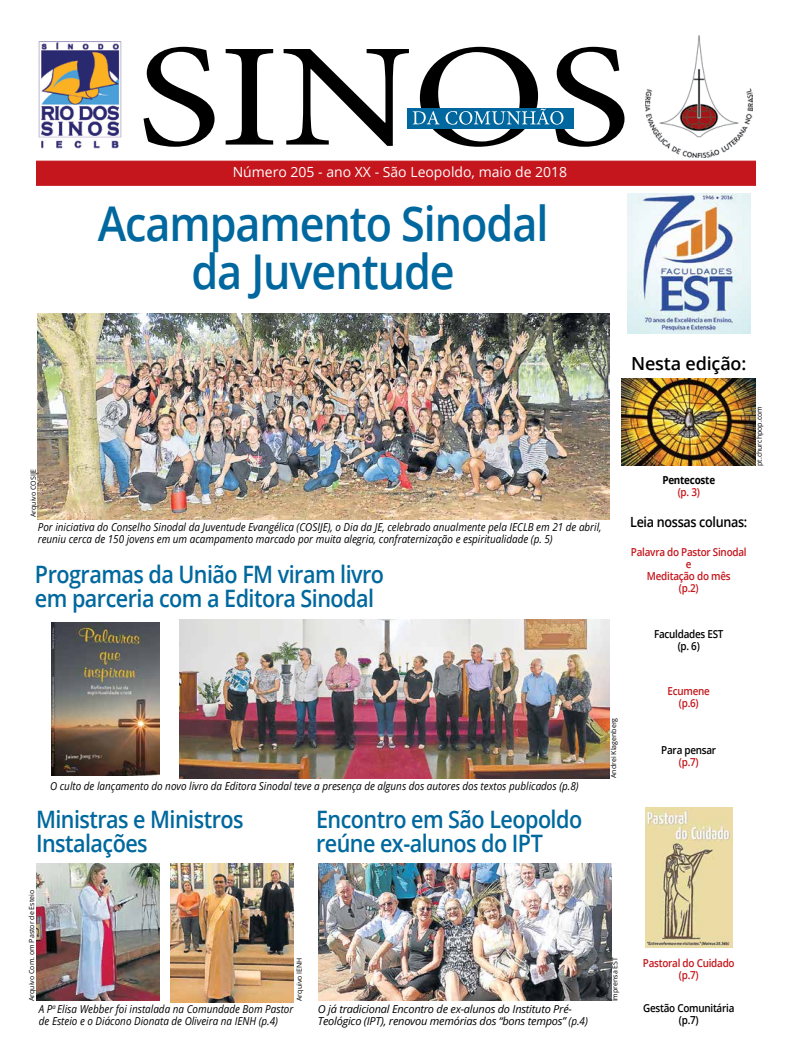
<style>
.page{position:relative;width:792px;height:1063px;background:#fff}
.page>*{position:absolute;margin:0;border:0;box-sizing:border-box;transform-origin:0 0}
.t1{font:600 48px/48px "Open Sans";letter-spacing:-.025em;color:#00689e;text-align:center;scale:.9 1}
.t2{font:600 24px/24px "Open Sans";letter-spacing:-.025em;color:#00689e;scale:.9 1}
.t3{font:600 18px "Open Sans";letter-spacing:-.01em;color:#000}
.t4{font:14px "Open Sans";color:#fff}
.t5{font:600 14px "Open Sans";letter-spacing:-.025em;color:#000;scale:.9 1}
.t6{font:italic 11px/12px "Open Sans";color:#000;scale:.9 1}
.t7{font:italic 11px/12px "Open Sans";letter-spacing:-.02em;color:#000}
.t8{font:600 11px/12px "Open Sans";letter-spacing:-.025em;color:#c4161c;text-align:center;scale:.9 1}
.t9{font:600 11px/12px "Open Sans";letter-spacing:-.025em;color:#000;text-align:center;scale:.9 1}
.t10{font:700 11px "Open Sans";letter-spacing:-.025em;color:#000;scale:.9 1}
.t11{font:7px "Open Sans";color:#000}
</style>
<div class="page">
<div style="left:36px;top:161px;width:720px;height:25px;background:#c4161c;border:1px solid #c4161c"></div>
<svg style="left:144px;top:47px;width:481px;height:100px"></svg>
<div style="left:407px;top:108px;width:167px;height:21px;background:#00689e"></div>
<svg style="left:413px;top:108px;width:150px;height:17px"></svg>
<img style="left:38px;top:41px;width:84px;height:108px">
<img style="left:627px;top:194px;width:123px;height:140px">
<img style="left:646px;top:36px;width:106px;height:121px">
<img style="left:38px;top:313px;width:572px;height:206px">
<img style="left:622px;top:378px;width:134px;height:87px">
<img style="left:180px;top:619px;width:430px;height:159px">
<img style="left:36px;top:863px;width:123px;height:138px">
<img style="left:319px;top:863px;width:293px;height:138px">
<img style="left:645px;top:808px;width:88px;height:139px">
<img style="left:52px;top:622px;width:107px;height:153px">
<img style="left:170px;top:863px;width:124px;height:139px">
<p class="t4" style="left:233px;top:162px;width:336px">Número 205 - ano XX - São Leopoldo, maio de 2018</p>
<h1 class="t1" style="left:98px;top:198px;width:502px">Acampamento Sinodal da Juventude</h1>
<h3 class="t3" style="left:631px;top:351px;width:117px">Nesta edição:</h3>
<p class="t11" style="left:28px;top:517px;width:50px;rotate:-90deg">Arquivo COSIJE</p>
<p class="t6" style="left:38px;top:520px;width:628px">Por iniciativa do Conselho Sinodal da Juventude Evangélica (COSIJE), o Dia da JE, celebrado anualmente pela IECLB em 21 de abril, reuniu cerca de 150 jovens em um acampamento marcado por muita alegria, confraternização e espiritualidade (p. 5)</p>
<h2 class="t2" style="left:35px;top:562px;width:390px">Programas da União FM viram livro em parceria com a Editora Sinodal</h2>
<p class="t6" style="left:50px;top:780px;width:589px">O culto de lançamento do novo livro da Editora Sinodal teve a presença de alguns dos autores dos textos publicados (p.8)</p>
<h2 class="t2" style="left:36px;top:807px;width:232px">Ministras e Ministros<br>Instalações</h2>
<h2 class="t2" style="left:316px;top:807px;width:297px">Encontro em São Leopoldo reúne ex-alunos do IPT</h2>
<p class="t11" style="left:609px;top:778px;width:62px;rotate:-90deg">Andrei Klagenberg</p>
<p class="t10" style="left:662px;top:472px;width:60px">Pentecoste</p>
<p class="t8" style="left:678px;top:485px;width:26px">(p. 3)</p>
<p class="t5" style="left:630px;top:513px;width:132px">Leia nossas colunas:</p>
<p class="t8" style="left:631px;top:545px;width:130px">Palavra do Pastor Sinodal e<br>Meditação do mês<br>(p.2)</p>
<p class="t9" style="left:654px;top:628px;width:79px">Faculdades EST (p. 6)</p>
<p class="t8" style="left:668px;top:685px;width:49px">Ecumene (p.6)</p>
<p class="t9" style="left:661px;top:743px;width:63px">Para pensar</p>
<p class="t8" style="left:679px;top:755px;width:24px">(p.7)</p>
<p class="t11" style="left:754px;top:466px;width:61px;rotate:-90deg">pt.churchpop.com</p>
<p class="t11" style="left:27px;top:1001px;width:113px;rotate:-90deg">Arquivo Com. om Pastor de Esteio</p>
<p class="t11" style="left:295px;top:1001px;width:45px;rotate:-90deg">Arquivo IENH</p>
<p class="t6" style="left:39px;top:1003px;width:284px">A P<sup>a</sup> Elisa Webber foi instalada na Comundade Bom Pastor de Esteio e o Diácono Dionata de Oliveira na IENH (p.4)</p>
<p class="t7" style="left:318px;top:1003px;width:272px">O já tradicional Encontro de ex-alunos do Instituto Pré-<br>Teológico (IPT), renovou memórias dos “bons tempos” (p.4)</p>
<p class="t11" style="left:610px;top:1001px;width:46px;rotate:-90deg">Imprensa EST</p>
<p class="t8" style="left:643px;top:957px;width:103px">Pastoral do Cuidado (p.7)</p>
<p class="t9" style="left:643px;top:1001px;width:103px">Gestão Comunitária (p.7)</p>
</div>
